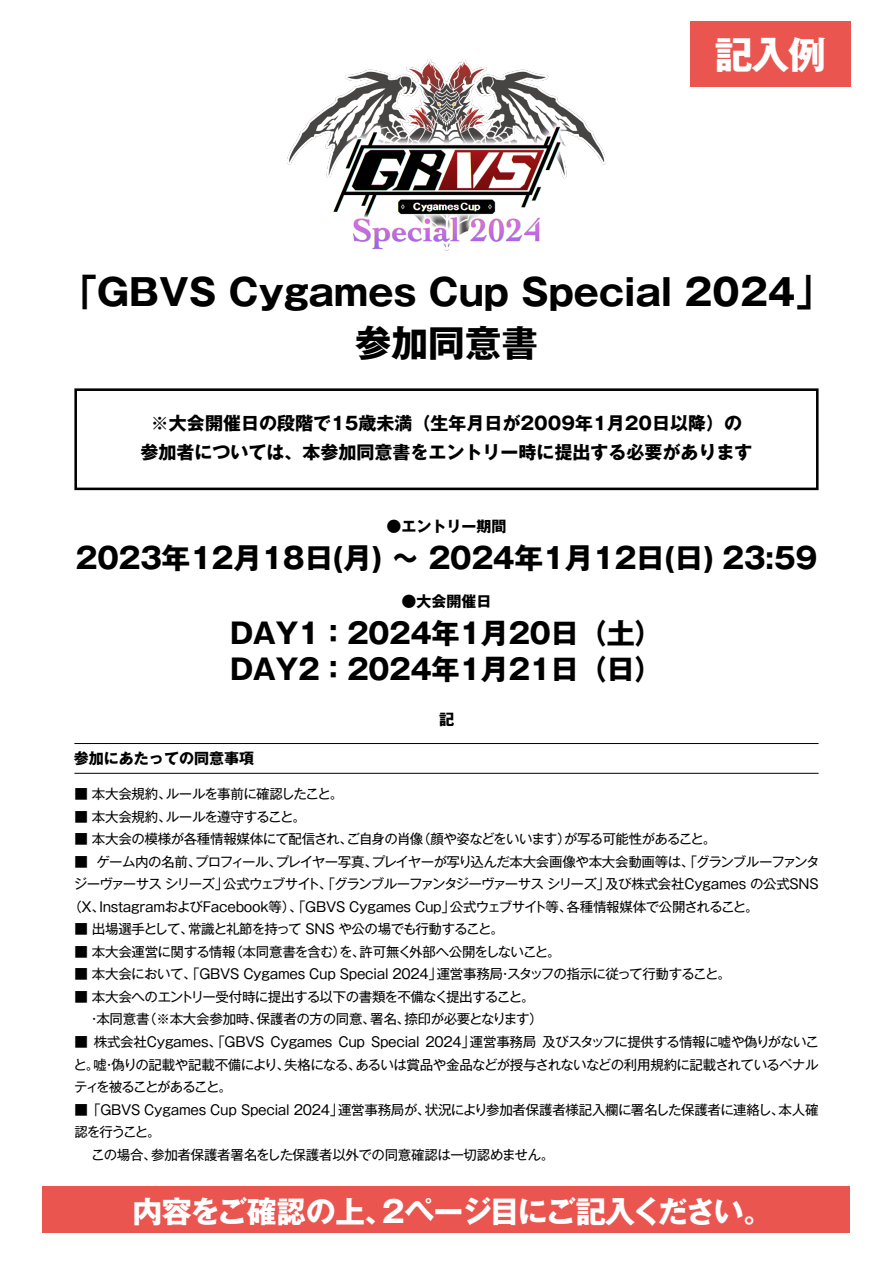
<style>
.page{position:relative;width:893px;height:1263px;background:#fff}
.page>*{position:absolute;margin:0;border:0;box-sizing:border-box;transform-origin:0 0}
.t1{font:700 37.5px "Gothic MB101 Pro";color:#fff}
.t2{font:700 36.6px/51px "Gothic MB101 Pro";color:#000;text-align:center}
.t3{font:700 30px "Gothic MB101 Pro";letter-spacing:-.05em;color:#fff}
.t4{font:700 29.1px "Gothic MB101 Pro";letter-spacing:-.02em;color:#000}
.t5{font:700 28.5px/36px "Gothic MB101 Pro";letter-spacing:-.02em;color:#000}
.t6{font:700 18px/28.5px "Gothic MB101 Pro";color:#000;text-align:center}
.t7{font:700 15px "Gothic MB101 Pro";color:#000}
.t8{font:13.5px/22.5px "Gothic MB101 Pro";letter-spacing:-.03em;color:#000}
.t9{font:13.5px "Gothic MB101 Pro";letter-spacing:-.055em;color:#000}
</style>
<div class="page">
<svg style="left:74px;top:388px;width:745px;height:102px"></svg>
<hr style="left:74px;top:743px;width:745px;height:1px;background:#000">
<hr style="left:74px;top:773px;width:745px;height:1px;background:#000">
<img style="left:287px;top:59px;width:319px;height:192px">
<div style="left:690px;top:21px;width:160px;height:65px;background:#ea5550"></div>
<div style="left:43px;top:1186px;width:807px;height:46px;background:#ea5550"></div>
<h1 class="t1" style="left:715px;top:24px;width:112px">記入例</h1>
<h2 class="t2" style="left:61px;top:262px;width:773px">「GBVS Cygames Cup Special 2024」参加同意書</h2>
<h3 class="t6" style="left:140px;top:407px;width:614px">※大会開催日の段階で15歳未満（生年月日が2009年1月20日以降）の参加者については、本参加同意書をエントリー時に提出する必要があります</h3>
<p class="t7" style="left:386px;top:514px;width:121px">●エントリー期間</p>
<h3 class="t4" style="left:76px;top:534px;width:743px">2023年12月18日(月) ～ 2024年1月12日(日) 23:59</h3>
<p class="t7" style="left:401px;top:588px;width:91px">●大会開催日</p>
<h3 class="t5" style="left:230px;top:611px;width:434px">DAY1：2024年1月20日（土）<br>DAY2：2024年1月21日（日）</h3>
<p class="t7" style="left:439px;top:706px;width:16px">記</p>
<p class="t7" style="left:74px;top:746px;width:181px">参加にあたっての同意事項</p>
<p class="t8" style="left:74px;top:781px;width:270px">■ 本大会規約、ルールを事前に確認したこと。</p>
<p class="t8" style="left:74px;top:804px;width:233px">■ 本大会規約、ルールを遵守すること。</p>
<p class="t8" style="left:74px;top:826px;width:643px">■ 本大会の模様が各種情報媒体にて配信され、ご自身の肖像（顔や姿などをいいます）が写る可能性があること。</p>
<p class="t8" style="left:74px;top:849px;width:747px">■ ゲーム内の名前、プロフィール、プレイヤー写真、プレイヤーが写り込んだ本大会画像や本大会動画等は、「グランブルーファンタ</p>
<p class="t8" style="left:74px;top:871px;width:746px">ジーヴァーサス シリーズ」公式ウェブサイト、「グランブルーファンタジーヴァーサス シリーズ」及び株式会社Cygames の公式SNS</p>
<p class="t8" style="left:68px;top:894px;width:692px">（X、InstagramおよびFacebook等）、「GBVS Cygames Cup」公式ウェブサイト等、各種情報媒体で公開されること。</p>
<p class="t9" style="left:74px;top:918px;width:431px">■ 出場選手として、常識と礼節を持って SNS や公の場でも行動すること。</p>
<p class="t8" style="left:74px;top:939px;width:488px">■ 本大会運営に関する情報（本同意書を含む）を、許可無く外部へ公開をしないこと。</p>
<p class="t8" style="left:74px;top:961px;width:658px">■ 本大会において、「GBVS Cygames Cup Special 2024」運営事務局・スタッフの指示に従って行動すること。</p>
<p class="t8" style="left:74px;top:984px;width:470px">■ 本大会へのエントリー受付時に提出する以下の書類を不備なく提出すること。　 ・本同意書（※本大会参加時、保護者の方の同意、署名、捺印が必要となります）</p>
<p class="t8" style="left:74px;top:1029px;width:747px;text-align:justify">■ 株式会社Cygames、「GBVS Cygames Cup Special 2024」運営事務局 及びスタッフに提供する情報に嘘や偽りがないこと。嘘・偽りの記載や記載不備により、失格になる、あるいは賞品や金品などが授与されないなどの利用規約に記載されているペナルティを被ることがあること。</p>
<p class="t8" style="left:74px;top:1096px;width:746px">■ 「GBVS Cygames Cup Special 2024」運営事務局が、状況により参加者保護者様記入欄に署名した保護者に連絡し、本人確認を行うこと。<br>　 この場合、参加者保護者署名をした保護者以外での同意確認は一切認めません。</p>
<h3 class="t3" style="left:132px;top:1186px;width:642px">内容をご確認の上、2ページ目にご記入ください。</h3>
</div>
